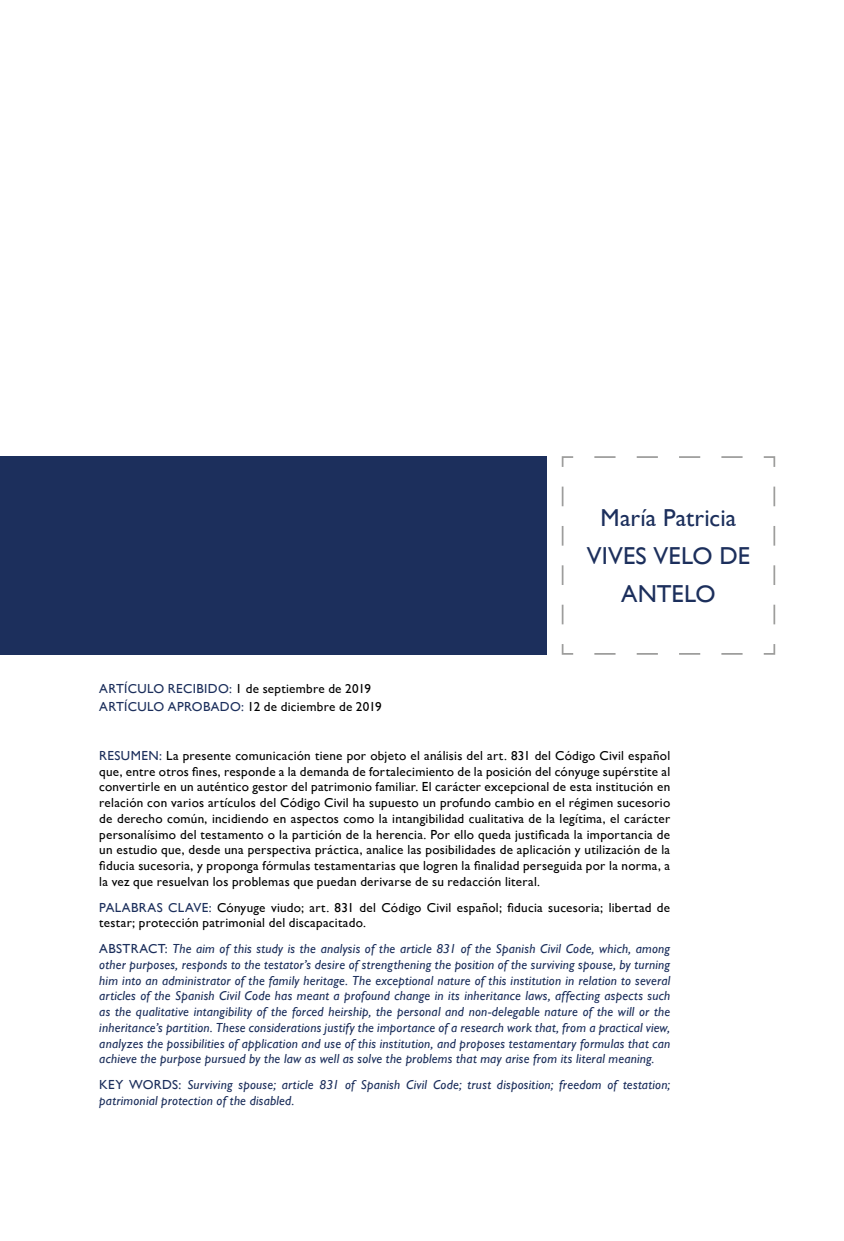
<style>
.page{position:relative;width:844px;height:1241px;background:#fff}
.page>*{position:absolute;margin:0;border:0;box-sizing:border-box;transform-origin:0 0}
.t1{font:24.5px/37.8px "Gill Sans";letter-spacing:.005em;color:#1c2f5c;text-align:center}
.t2{font:13.12px/15.8px "Gill Sans";letter-spacing:.02em;color:#000}
.t3{font:italic 13.12px/15.8px "Gill Sans";letter-spacing:.02em;color:#1c2f5c;text-align:justify}
.s1{color:#1c2f5c}
.s2{font-style:normal}
</style>
<div class="page">
<div style="left:0;top:456px;width:546px;height:198px;background:#1c2f5c"></div>
<svg style="left:561px;top:456px;width:214px;height:199px"></svg>
<p class="t2" style="left:99px;top:679px;width:284px;line-height:17.5px"><span class="s1">ARTÍCULO RECIBIDO:</span> 1 de septiembre de 2019<br><span class="s1">ARTÍCULO APROBADO:</span> 12 de diciembre de 2019</p>
<h1 class="t1" style="left:586px;top:498px;width:165px">María Patricia<br>VIVES VELO DE<br>ANTELO</h1>
<p class="t2" style="left:99px;top:747px;width:572px;text-align:justify"><span class="s1">RESUMEN:</span> La presente comunicación tiene por objeto el análisis del art. 831 del Código Civil español que, entre otros fines, responde a la demanda de fortalecimiento de la posición del cónyuge supérstite al convertirle en un auténtico gestor del patrimonio familiar. El carácter excepcional de esta institución en relación con varios artículos del Código Civil ha supuesto un profundo cambio en el régimen sucesorio de derecho común, incidiendo en aspectos como la intangibilidad cualitativa de la legítima, el carácter personalísimo del testamento o la partición de la herencia. Por ello queda justificada la importancia de un estudio que, desde una perspectiva práctica, analice las posibilidades de aplicación y utilización de la fiducia sucesoria, y proponga fórmulas testamentarias que logren la finalidad perseguida por la norma, a la vez que resuelvan los problemas que puedan derivarse de su redacción literal.</p>
<p class="t2" style="left:99px;top:899px;width:572px"><span class="s1">PALABRAS CLAVE:</span> Cónyuge viudo; art. 831 del Código Civil español; fiducia sucesoria; libertad de testar; protección patrimonial del discapacitado.</p>
<p class="t3" style="left:99px;top:940px;width:572px"><span class="s2">ABSTRACT:</span> The aim of this study is the analysis of the article 831 of the Spanish Civil Code, which, among other purposes, responds to the testator’s desire of strengthening the position of the surviving spouse, by turning him into an administrator of the family heritage. The exceptional nature of this institution in relation to several articles of the Spanish Civil Code has meant a profound change in its inheritance laws, affecting aspects such as the qualitative intangibility of the forced heirship, the personal and non-delegable nature of the will or the inheritance’s partition. These considerations justify the importance of a research work that, from a practical view, analyzes the possibilities of application and use of this institution, and proposes testamentary formulas that can achieve the purpose pursued by the law as well as solve the problems that may arise from its literal meaning.</p>
<p class="t3" style="left:99px;top:1076px;width:572px"><span class="s2">KEY WORDS:</span> Surviving spouse; article 831 of Spanish Civil Code; trust disposition; freedom of testation; patrimonial protection of the disabled.</p>
</div>
